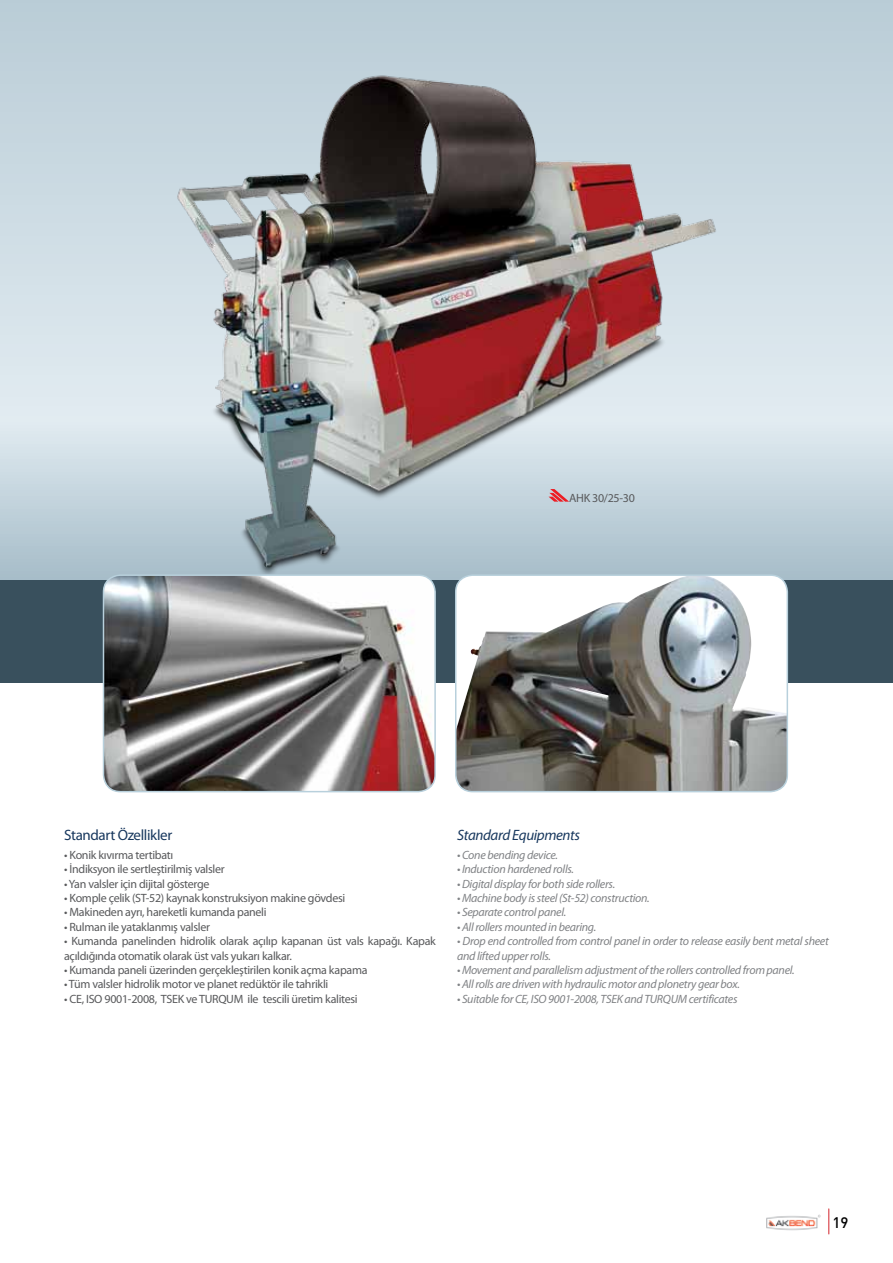
<style>
.page{position:relative;width:893px;height:1263px;background:#fff}
.page>*{position:absolute;margin:0;border:0;box-sizing:border-box;transform-origin:0 0}
.t1{font:15px "Myriad Pro";letter-spacing:-.025em;color:#18385e}
.t2{font:italic 15px "Myriad Pro";letter-spacing:-.025em;color:#18385e}
.t3{font:500 15px "DI Nbek";color:#000}
.t4{font:12px/14.4px "Myriad Pro";letter-spacing:-.025em;color:#58595b}
.t5{font:italic 12px/14.4px "Myriad Pro";letter-spacing:-.025em;color:#808285}
</style>
<div class="page">
<div style="left:0;top:580px;width:893px;height:103px;background:#39505d"></div>
<svg style="left:828px;top:1209px;width:1px;height:25px"></svg>
<img style="left:766px;top:1216px;width:52px;height:14px">
<svg style="left:0;top:0;width:893px;height:580px;background:#c8d7e0"></svg>
<img style="left:172px;top:71px;width:548px;height:509px">
<img style="left:456px;top:575px;width:331px;height:217px">
<div style="left:455px;top:574px;width:333px;height:218px;border:2px solid #b8d0dc;border-radius:17px"></div>
<img style="left:104px;top:575px;width:331px;height:217px">
<div style="left:103px;top:574px;width:333px;height:218px;border:2px solid #b8d0dc;border-radius:17px"></div>
<svg style="left:549px;top:489px;width:20px;height:13px"></svg>
<p class="t4" style="left:569px;top:490px;width:67px">AHK 30/25-30</p>
<p class="t1" style="left:64px;top:826px;width:110px">Standart Özellikler</p>
<p class="t4" style="left:64px;top:847px;width:111px">• Konik kıvırma tertibatı</p>
<p class="t4" style="left:64px;top:862px;width:162px">• İndiksyon ile sertleştirilmiş valsler</p>
<p class="t4" style="left:64px;top:876px;width:147px">• Yan valsler için dijital gösterge</p>
<p class="t4" style="left:64px;top:890px;width:283px">• Komple çelik (ST-52) kaynak konstruksiyon makine gövdesi</p>
<p class="t4" style="left:64px;top:905px;width:204px">• Makineden ayrı, hareketli kumanda paneli</p>
<p class="t4" style="left:64px;top:919px;width:147px">• Rulman ile yataklanmış valsler</p>
<p class="t4" style="left:64px;top:934px;width:373px">• Kumanda panelinden hidrolik olarak açılıp kapanan üst vals kapağı. Kapak açıldığında otomatik olarak üst vals yukarı kalkar.</p>
<p class="t4" style="left:64px;top:962px;width:305px">• Kumanda paneli üzerinden gerçekleştirilen konik açma kapama</p>
<p class="t4" style="left:64px;top:977px;width:266px">• Tüm valsler hidrolik motor ve planet redüktör ile tahrikli</p>
<p class="t4" style="left:64px;top:991px;width:295px">• CE, ISO 9001-2008, TSEK ve TURQUM ile tescili üretim kalitesi</p>
<p class="t2" style="left:457px;top:826px;width:125px">Standard Equipments</p>
<p class="t5" style="left:457px;top:847px;width:102px">• Cone bending device.</p>
<p class="t5" style="left:457px;top:862px;width:118px">• Induction hardened rolls.</p>
<p class="t5" style="left:457px;top:876px;width:160px">• Digital display for both side rollers.</p>
<p class="t5" style="left:457px;top:890px;width:194px">• Machine body is steel (St-52) construction.</p>
<p class="t5" style="left:457px;top:905px;width:111px">• Separate control panel.</p>
<p class="t5" style="left:457px;top:919px;width:141px">• All rollers mounted in bearing.</p>
<p class="t5" style="left:457px;top:934px;width:373px">• Drop end controlled from control panel in order to release easily bent metal sheet and lifted upper rolls.</p>
<p class="t5" style="left:457px;top:962px;width:339px">• Movement and parallelism adjustment of the rollers controlled from panel.</p>
<p class="t5" style="left:457px;top:977px;width:284px">• All rolls are driven with hydraulic motor and plonetry gear box.</p>
<p class="t5" style="left:457px;top:991px;width:282px">• Suitable for CE, ISO 9001-2008, TSEK and TURQUM certificates</p>
<p class="t3" style="left:832px;top:1213px;width:17px">19</p>
</div>
